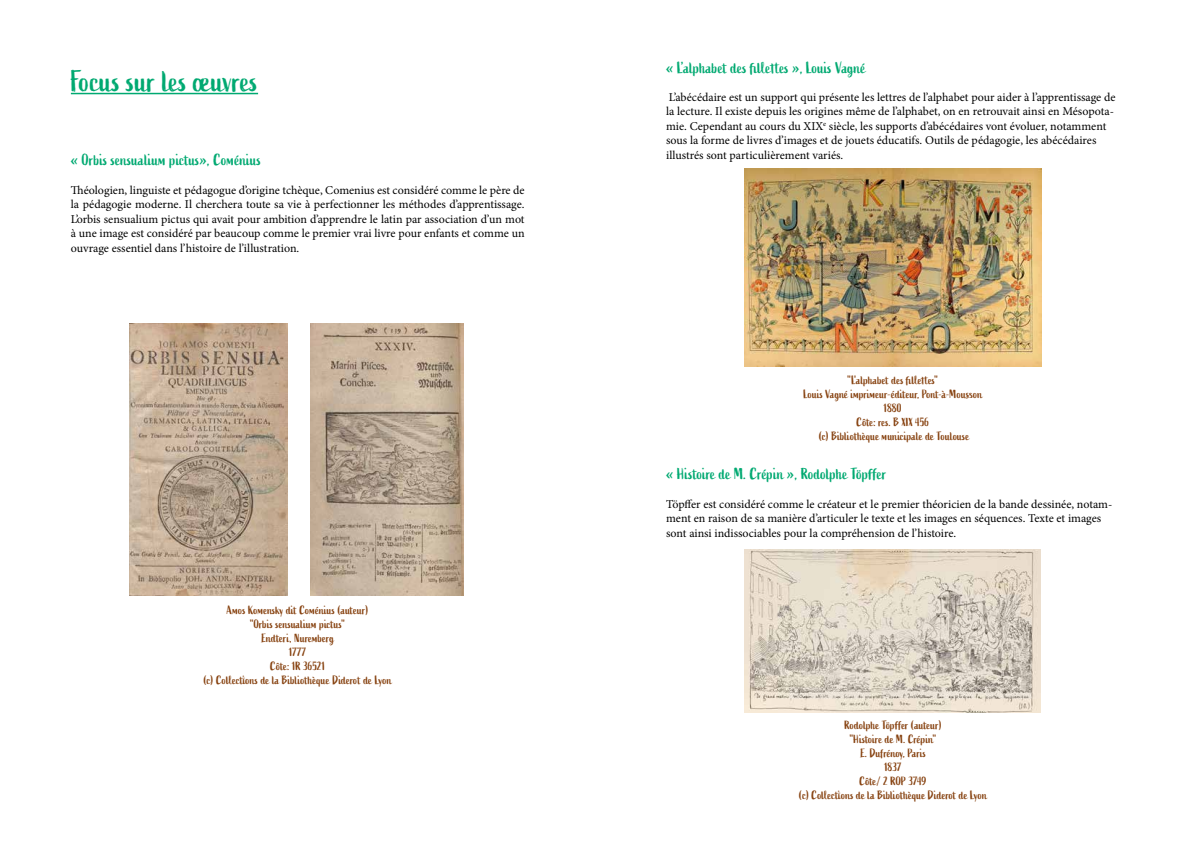
<style>
.page{position:relative;width:1191px;height:842px;background:#fff}
.page>*{position:absolute;margin:0;border:0;box-sizing:border-box;transform-origin:0 0}
.t1{font:30px "Active";color:#00a971}
.t2{font:16px "Active";color:#00a971}
.t3{font:12px/14.4px "Minion Pro";color:#000}
.t4{font:12px/14px "Active";color:#86410f;text-align:center}
</style>
<div class="page">
<hr style="left:71px;top:93px;width:187px;height:1px;background:#00a971">
<img style="left:129px;top:324px;width:158px;height:272px">
<img style="left:311px;top:324px;width:152px;height:272px">
<img style="left:744px;top:169px;width:297px;height:197px">
<img style="left:744px;top:550px;width:296px;height:162px">
<h1 class="t1" style="left:71px;top:64px;width:189px">Focus sur les œuvres</h1>
<h2 class="t2" style="left:71px;top:151px;width:192px">« Orbis sensualium pictus», Coménius</h2>
<p class="t3" style="left:71px;top:183px;width:455px;text-align:justify">Théologien, linguiste et pédagogue d’origine tchèque, Comenius est considéré comme le père de la pédagogie moderne. Il cherchera toute sa vie à perfectionner les méthodes d’apprentissage.<br>L’orbis sensualium pictus qui avait pour ambition d’apprendre le latin par association d’un mot à une image est considéré par beaucoup comme le premier vrai livre pour enfants et comme un ouvrage essentiel dans l’histoire de l’illustration.</p>
<p class="t4" style="left:204px;top:604px;width:189px">Amos Komensky dit Coménius (auteur)<br>"Orbis sensualium pictus"<br>Endteri, Nuremberg<br>1777<br>Côte: 1R 36521<br>(c) Collections de la Bibliothèque Diderot de Lyon</p>
<h2 class="t2" style="left:666px;top:58px;width:201px">« L’alphabet des fillettes », Louis Vagné</h2>
<p class="t3" style="left:666px;top:90px;width:451px">L’abécédaire est un support qui présente les lettres de l’alphabet pour aider à l’apprentissage de la lecture. Il existe depuis les origines même de l’alphabet, on en retrouvait ainsi en Mésopota&shy;mie. Cependant au cours du XIX<sup>e</sup> siècle, les supports d’abécédaires vont évoluer, notamment sous la forme de livres d’images et de jouets éducatifs. Outils de pédagogie, les abécédaires illustrés sont particulièrement variés.</p>
<p class="t4" style="left:803px;top:373px;width:180px">"L'alphabet des fillettes"<br>Louis Vagné imprimeur-éditeur, Pont-à-Mousson<br>1880<br>Côte: res. B XIX 456<br>(c) Bibliothèque municipale de Toulouse</p>
<h2 class="t2" style="left:666px;top:465px;width:222px">« Histoire de M. Crépin », Rodolphe Töpffer</h2>
<p class="t3" style="left:666px;top:497px;width:448px">Töpffer est considéré comme le créateur et le premier théoricien de la bande dessinée, notam&shy;ment en raison de sa manière d’articuler le texte et les images en séquences. Texte et images sont ainsi indissociables pour la compréhension de l’histoire.</p>
<p class="t4" style="left:799px;top:719px;width:189px">Rodolphe Töpffer (auteur)<br>"Histoire de M. Crépin"<br>E. Dufrénoy, Paris<br>1837<br>Côte/ 2 ROP 3749<br>(c) Collections de la Bibliothèque Diderot de Lyon</p>
</div>
